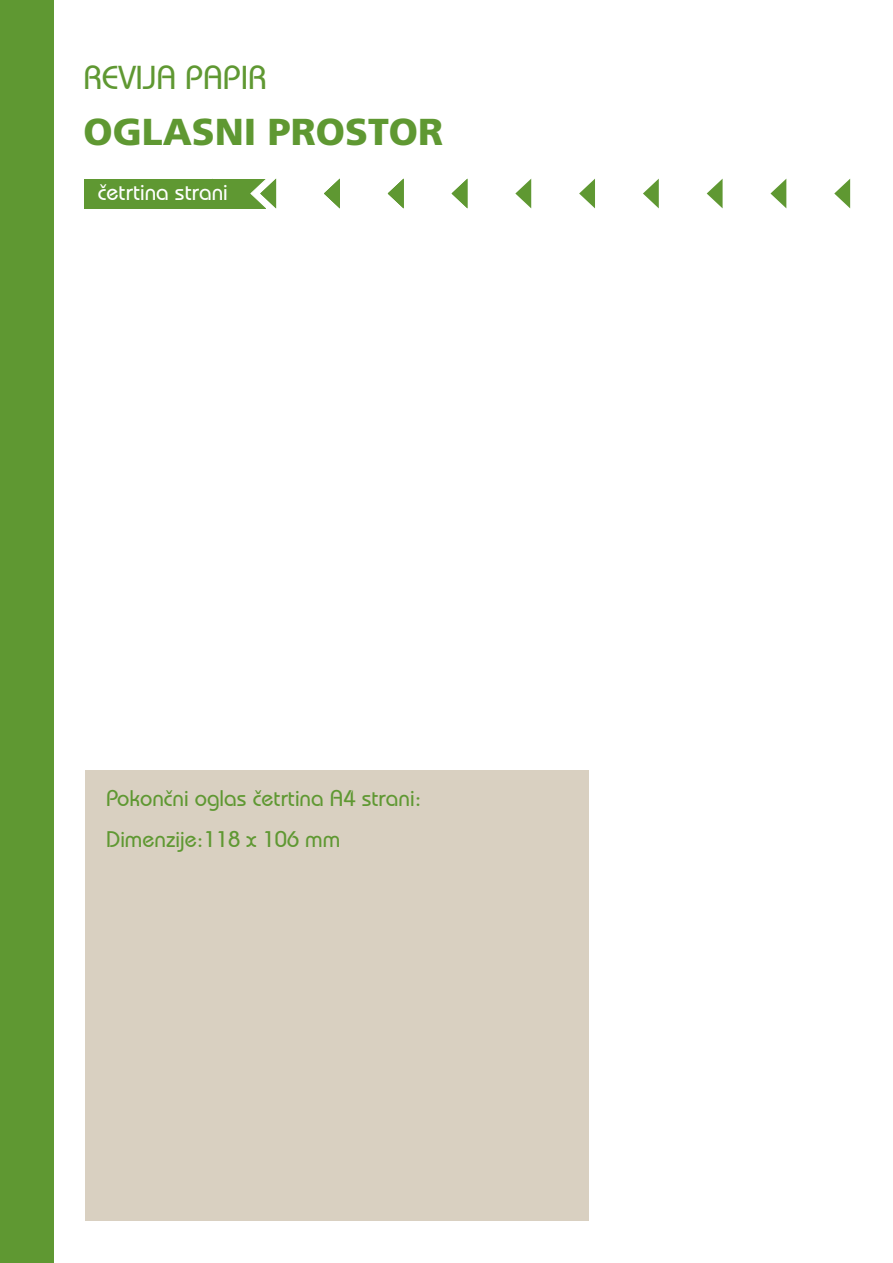
<style>
.page{position:relative;width:893px;height:1263px;background:#fff}
.page>*{position:absolute;margin:0;border:0;box-sizing:border-box;transform-origin:0 0}
.NASLOV_ZELENA{font:900 37.5px "Frutiger LT Pro";color:#5f9832}
.NASLOV_ZELENA-2{font:500 33px "Bauhaus IT Cby BT";color:#5f9832}
.PODNASLOV_PASICA_DES{font:500 22.5px "Bauhaus IT Cby BT";color:#5f9832}
.PODNASLOV_PASICA_LEV{font:500 22.5px "Bauhaus IT Cby BT";color:#fff}
</style>
<div class="page">
<div style="left:0;top:0;width:54px;height:1263px;background:#5f9832"></div>
<div style="left:84px;top:179px;width:118px;height:29px;background:#5f9832"></div>
<div style="left:148px;top:179px;width:117px;height:29px;background:#5f9832"></div>
<svg style="left:834px;top:179px;width:16px;height:29px"></svg>
<svg style="left:770px;top:179px;width:16px;height:29px"></svg>
<svg style="left:707px;top:179px;width:16px;height:29px"></svg>
<svg style="left:643px;top:179px;width:16px;height:29px"></svg>
<svg style="left:579px;top:179px;width:16px;height:29px"></svg>
<svg style="left:515px;top:179px;width:16px;height:29px"></svg>
<svg style="left:452px;top:179px;width:15px;height:29px"></svg>
<svg style="left:324px;top:178px;width:16px;height:31px"></svg>
<svg style="left:387px;top:178px;width:17px;height:31px"></svg>
<svg style="left:250px;top:178px;width:26px;height:31px"></svg>
<div style="left:85px;top:770px;width:504px;height:450px;background:#d9d0c1"></div>
<p class="NASLOV_ZELENA-2" style="left:84px;top:57px;width:185px">REVIJA PAPIR</p>
<p class="NASLOV_ZELENA" style="left:84px;top:109px;width:361px">OGLASNI PROSTOR</p>
<p class="PODNASLOV_PASICA_LEV" style="left:98px;top:178px;width:132px">četrtina strani</p>
<p class="PODNASLOV_PASICA_DES" style="left:106px;top:784px;width:317px">Pokončni oglas četrtina A4 strani:</p>
<p class="PODNASLOV_PASICA_DES" style="left:106px;top:825px;width:235px">Dimenzije:118 x 106 mm</p>
</div>
